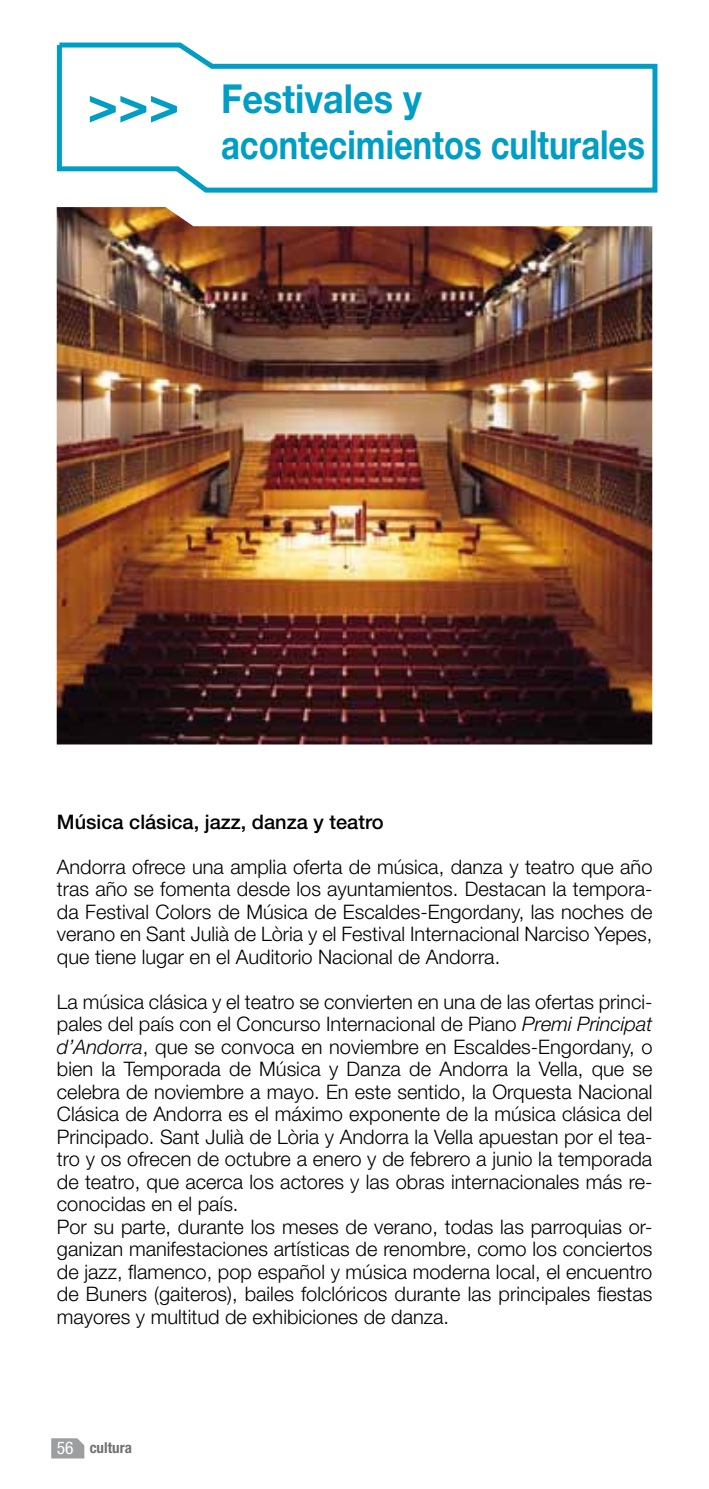
<style>
.page{position:relative;width:709px;height:1489px;background:#fff}
.page>*{position:absolute;margin:0;border:0;box-sizing:border-box;transform-origin:0 0}
.t1{font:700 51px "Helvetica Neue";color:#009ec5}
.t2{font:700 40px/45px "Helvetica Neue";color:#009ec5;scale:.9 1}
.t3{font:300 20px/22.5px "Helvetica Neue";color:#000;text-align:justify}
.t4{font:500 20px "Helvetica Neue";color:#000}
.t5{font:700 condensed 15px "Helvetica Neue";color:#707172}
.s1{font-style:italic}
.s2{font-weight:400;font-size:17.5px;color:#fff}
</style>
<div class="page">
<svg style="left:51px;top:1438px;width:33px;height:20px"></svg>
<svg style="left:56px;top:42px;width:602px;height:151px"></svg>
<img style="left:57px;top:207px;width:595px;height:537px">
<h1 class="t1" style="left:87px;top:72px;width:93px">&gt;&gt;&gt;</h1>
<h2 class="t2" style="left:221px;top:76px;width:472px">Festivales y acontecimientos culturales</h2>
<p class="t4" style="left:57px;top:809px;width:328px">Música clásica, jazz, danza y teatro</p>
<p class="t3" style="left:57px;top:854px;width:597px">Andorra ofrece una amplia oferta de música, danza y teatro que año tras año se fomenta desde los ayuntamientos. Destacan la tempora&shy;da Festival Colors de Música de Escaldes-Engordany, las noches de verano en Sant Julià de Lòria y el Festival Internacional Narciso Yepes, que tiene lugar en el Auditorio Nacional de Andorra.</p>
<p class="t3" style="left:57px;top:989px;width:597px;text-align:left">La música clásica y el teatro se convierten en una de las ofertas princi&shy;pales del país con el Concurso Internacional de Piano <span class="s1">Premi Principat d’Andorra</span>, que se convoca en noviembre en Escaldes-Engordany, o bien la Temporada de Música y Danza de Andorra la Vella, que se celebra de noviembre a mayo. En este sentido, la Orquesta Nacional Clásica de Andorra es el máximo exponente de la música clásica del Principado. Sant Julià de Lòria y Andorra la Vella apuestan por el tea&shy;tro y os ofrecen de octubre a enero y de febrero a junio la temporada de teatro, que acerca los actores y las obras internacionales más re&shy;conocidas en el país.<br>Por su parte, durante los meses de verano, todas las parroquias or&shy;ganizan manifestaciones artísticas de renombre, como los conciertos de jazz, flamenco, pop español y música moderna local, el encuentro de Buners (gaiteros), bailes folclóricos durante las principales fiestas mayores y multitud de exhibiciones de danza.</p>
<p class="t5" style="left:57px;top:1438px;width:77px"><span class="s2">56</span> cultura</p>
</div>
